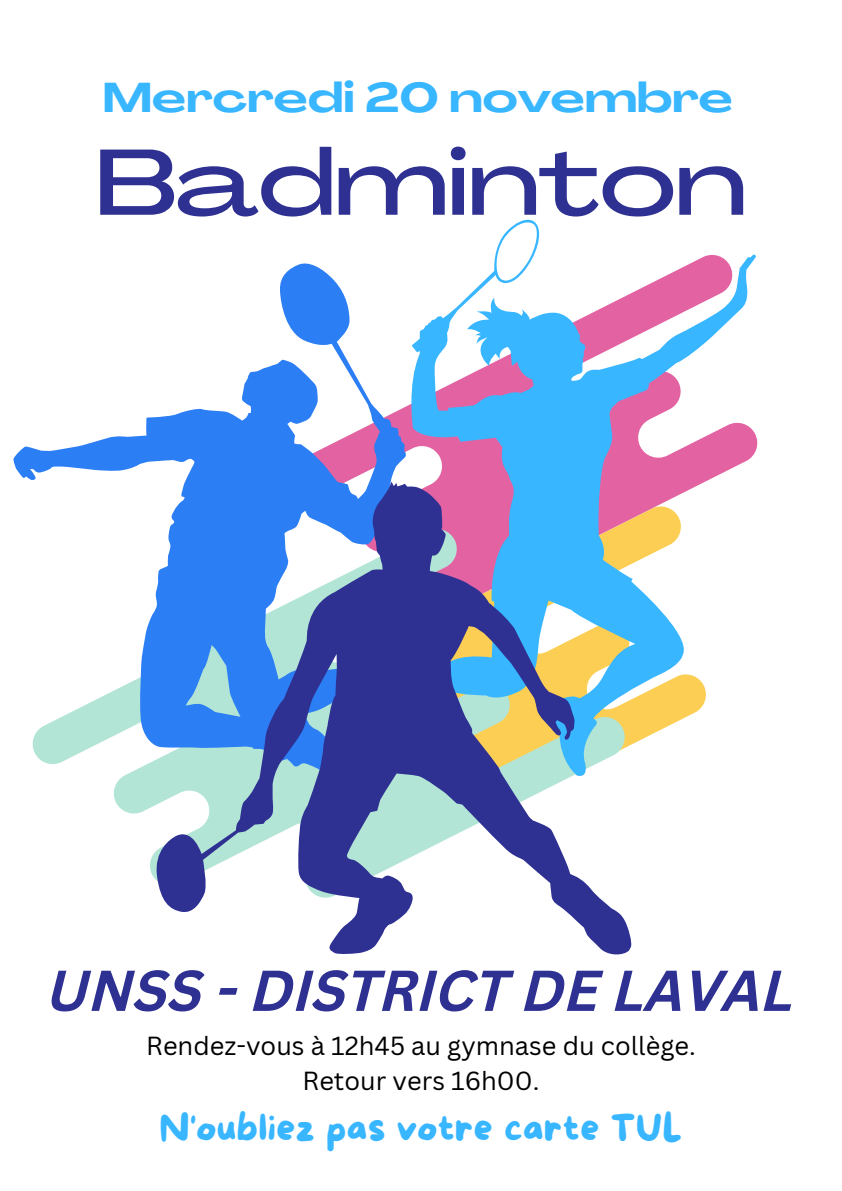
<style>
.page{position:relative;width:842px;height:1191px;background:#fff}
.page>*{position:absolute;margin:0;border:0;box-sizing:border-box;transform-origin:0 0}
.t1{font:500 91.9px "Agrandir Grand";color:#2e3192}
.t2{font:italic 700 56.3px "Canva Sans";color:#2e3192}
.t3{font:700 41.1px "Agrandir Grand";color:#38b6ff}
.t4{font:38px "More Sugar";color:#38b6ff}
.t5{font:25.5px "Canva Sans";color:#000}
</style>
<div class="page">
<svg style="left:113px;top:779px;width:41px;height:98px"></svg>
<svg style="left:427px;top:219px;width:330px;height:525px"></svg>
<svg style="left:13px;top:263px;width:414px;height:516px"></svg>
<svg style="left:154px;top:481px;width:478px;height:474px"></svg>
<p class="t3" style="left:103px;top:81px;width:632px">Mercredi 20 novembre</p>
<h3 class="t1" style="left:96px;top:146px;width:652px">Badminton</h3>
<p class="t2" style="left:47px;top:967px;width:749px">UNSS - DISTRICT DE LAVAL</p>
<h1 class="t5" style="left:146px;top:1027px;width:551px">Rendez-vous à 12h45 au gymnase du collège.</h1>
<p class="t5" style="left:302px;top:1062px;width:238px">Retour vers 16h00.</p>
<p class="t4" style="left:160px;top:1106px;width:524px">N'oubliez pas votre carte TUL</p>
</div>
